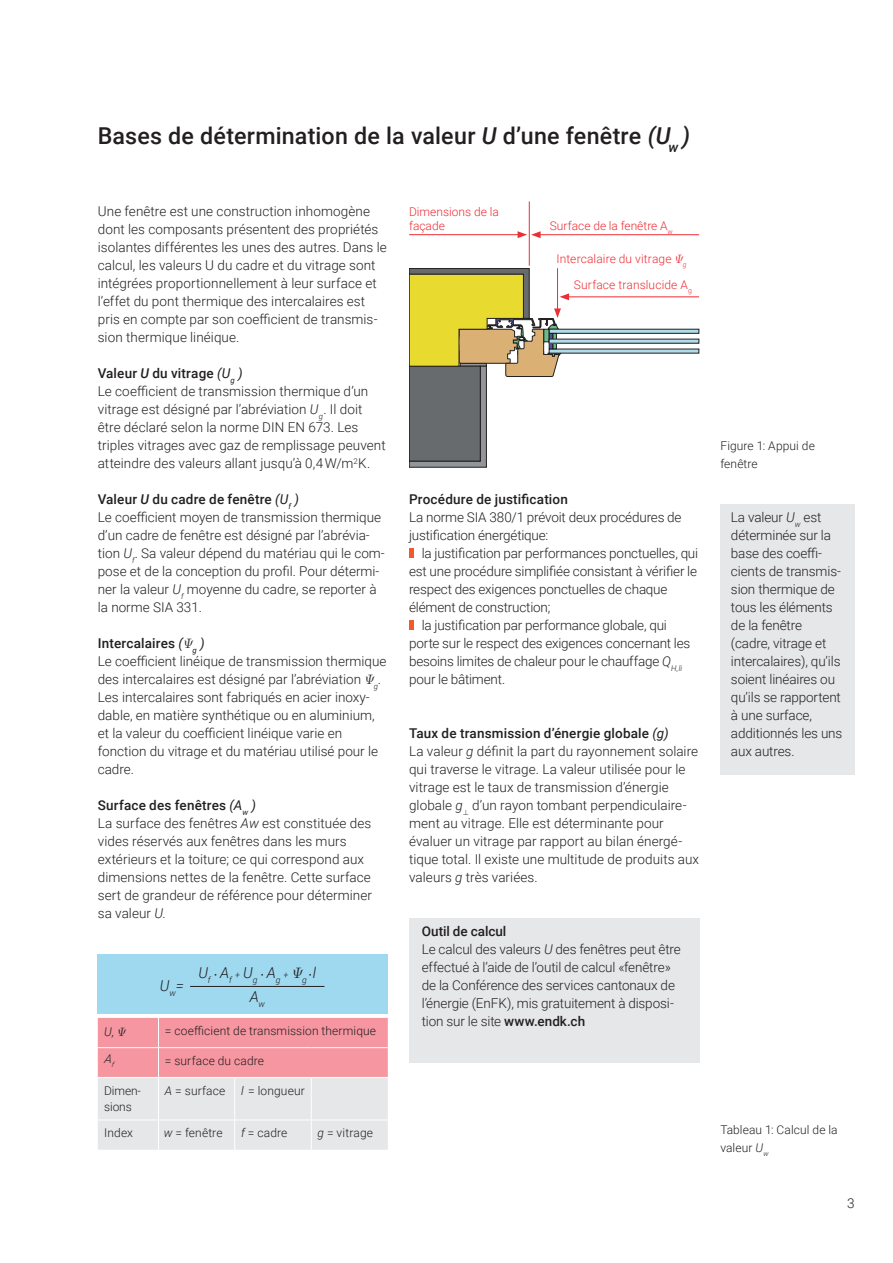
<style>
.page{position:relative;width:893px;height:1263px;background:#fff}
.page>*{position:absolute;margin:0;border:0;box-sizing:border-box;transform-origin:0 0}
.Headline{font:500 23.25px "Roboto";letter-spacing:.01em;color:#231f20}
.Grundtext{font:italic 300 15px "Roboto";color:#231f20}
.Grundtext-2{font:300 13.5px/18px "Roboto";color:#231f20}
.Grundtext_Spalte_sch{font:300 13.5px/18px "Roboto";letter-spacing:-.01em;color:#231f20}
.Grundtext_Titel{font:500 13.5px "Roboto";letter-spacing:.01em;color:#231f20}
.Tabelle_2{font:300 12px "Roboto";letter-spacing:.01em;color:#231f20}
.Legende{font:300 12px/14.4px "Roboto";letter-spacing:.005em;color:#ee2d34}
.Legende-2{font:300 12px/18px "Roboto";letter-spacing:.01em;color:#231f20}
.Tabelle_1{font:300 12px/16.5px "Roboto";letter-spacing:-.01em;color:#231f20}
.Tabelle_2-2{font:italic 300 12px "Roboto";color:#231f20}
.Grundtext-3{font:italic 300 9px "Roboto";color:#231f20}
.Grundtext-4{font:italic 300 8.7px "Roboto";color:#231f20}
.s1{font-style:italic}
.s2{font-weight:400;font-style:italic}
.s3{font-size:15px}
.s4{font-weight:500}
</style>
<div class="page">
<div style="left:409px;top:918px;width:290px;height:144px;background:#e6e7e9"></div>
<div style="left:720px;top:504px;width:135px;height:270px;background:#e6e7e9"></div>
<svg style="left:409px;top:549px;width:4px;height:9px"></svg>
<svg style="left:409px;top:621px;width:4px;height:9px"></svg>
<div style="left:98px;top:954px;width:290px;height:60px;background:#9ed9f0"></div>
<hr style="left:190px;top:986px;width:134px;height:1px;background:#231f20">
<svg style="left:569px;top:349px;width:130px;height:4px"></svg>
<div style="left:549px;top:329px;width:150px;height:4px;border:1px solid #231f20"></div>
<hr style="left:567px;top:296px;width:132px;height:1px;background:#ee2d34">
<hr style="left:409px;top:234px;width:111px;height:1px;background:#ee2d34">
<svg style="left:409px;top:268px;width:160px;height:199px"></svg>
<hr style="left:529px;top:201px;width:1px;height:65px;background:#ee2d34">
<hr style="left:538px;top:234px;width:161px;height:1px;background:#ee2d34">
<svg style="left:518px;top:231px;width:23px;height:7px"></svg>
<svg style="left:98px;top:1018px;width:290px;height:132px"></svg>
<p class="Headline" style="left:98px;top:119px;width:594px">Bases de détermination de la valeur <span class="s1">U</span> d’une fenêtre <span class="s1">(U</span><sub>w</sub> <span class="s1">)</span></p>
<p class="Grundtext-2" style="left:98px;top:202px;width:290px">Une fenêtre est une construction inhomogène dont les composants présentent des propriétés isolantes différentes les unes des autres. Dans le calcul, les valeurs U du cadre et du vitrage sont intégrées proportionnellement à leur surface et l’effet du pont thermique des intercalaires est pris en compte par son coefficient de transmis&shy;sion thermique linéique.</p>
<p class="Grundtext_Titel" style="left:98px;top:364px;width:147px">Valeur <span class="s1">U</span> du vitrage <span class="s2">(U</span><sub>g</sub> <span class="s2">)</span></p>
<p class="Grundtext-2" style="left:98px;top:382px;width:289px">Le coefficient de transmission thermique d’un vitrage est désigné par l’abréviation <span class="s1">U</span><sub>g</sub>. Il doit être déclaré selon la norme DIN EN 673. Les triples vitrages avec gaz de remplissage peuvent atteindre des valeurs allant jusqu’à 0,4 W/m<sup>2</sup>K.</p>
<p class="Grundtext_Titel" style="left:98px;top:490px;width:203px">Valeur <span class="s1">U</span> du cadre de fenêtre <span class="s2">(U</span><sub>f</sub> <span class="s2">)</span></p>
<p class="Grundtext-2" style="left:98px;top:508px;width:288px">Le coefficient moyen de transmission thermique d’un cadre de fenêtre est désigné par l’abrévia&shy;tion <span class="s1">U</span><sub>f</sub>. Sa valeur dépend du matériau qui le com&shy;pose et de la conception du profil. Pour détermi&shy;ner la valeur <span class="s1">U</span><sub>f</sub> moyenne du cadre, se reporter à la norme SIA 331.</p>
<p class="Grundtext_Titel" style="left:98px;top:634px;width:108px">Intercalaires <span class="s2">(</span> <sub>g</sub> <span class="s2">)</span></p>
<p class="Grundtext-2" style="left:98px;top:652px;width:290px">Le coefficient linéique de transmission thermique des intercalaires est désigné par l’abréviation <sub>g</sub>.<br>Les intercalaires sont fabriqués en acier inoxy&shy;dable, en matière synthétique ou en aluminium, et la valeur du coefficient linéique varie en fonction du vitrage et du matériau utilisé pour le cadre.</p>
<p class="Grundtext_Titel" style="left:98px;top:796px;width:160px">Surface des fenêtres <span class="s2">(A</span><sub>w</sub> <span class="s2">)</span></p>
<p class="Grundtext-2" style="left:98px;top:814px;width:276px">La surface des fenêtres <span class="s1">Aw</span> est constituée des vides réservés aux fenêtres dans les murs extérieurs et la toiture; ce qui correspond aux dimensions nettes de la fenêtre. Cette surface sert de grandeur de référence pour déterminer sa valeur <span class="s1">U</span>.</p>
<p class="Grundtext" style="left:160px;top:975px;width:26px">U<sub>w</sub>=</p>
<p class="Grundtext-3" style="left:309px;top:968px;width:9px">•<span class="s3">l</span></p>
<p class="Grundtext" style="left:198px;top:962px;width:14px">U<sub>f</sub></p>
<p class="Grundtext-3" style="left:214px;top:968px;width:76px">• <span class="s3">A</span><sub>f</sub> + <span class="s3">U</span><sub>g</sub> • <span class="s3">A</span><sub>g</sub> +</p>
<p class="Grundtext-4" style="left:302px;top:974px;width:6px">g</p>
<p class="Grundtext" style="left:250px;top:986px;width:17px">A<sub>w</sub></p>
<p class="Tabelle_2-2" style="left:104px;top:1023px;width:12px">U,</p>
<p class="Tabelle_2" style="left:165px;top:1023px;width:213px">= coefficient de transmission thermique</p>
<p class="Tabelle_2-2" style="left:104px;top:1050px;width:11px">A<sub>f</sub></p>
<p class="Tabelle_2" style="left:165px;top:1052px;width:101px">= surface du cadre</p>
<p class="Tabelle_1" style="left:104px;top:1082px;width:38px">Dimen&shy;sions</p>
<p class="Tabelle_2" style="left:165px;top:1082px;width:62px"><span class="s1">A</span> = surface</p>
<p class="Tabelle_2" style="left:241px;top:1082px;width:65px"><span class="s1">l</span> = longueur</p>
<p class="Tabelle_1" style="left:104px;top:1124px;width:30px">Index</p>
<p class="Tabelle_2" style="left:164px;top:1125px;width:60px"><span class="s1">w</span> = fenêtre</p>
<p class="Tabelle_2" style="left:241px;top:1125px;width:48px"><span class="s1">f</span> = cadre</p>
<p class="Tabelle_2" style="left:318px;top:1125px;width:57px"><span class="s1">g</span> = vitrage</p>
<p class="Legende" style="left:409px;top:204px;width:91px">Dimensions de la façade</p>
<p class="Legende" style="left:550px;top:218px;width:124px">Surface de la fenêtre A<sub>w</sub></p>
<p class="Legende" style="left:557px;top:251px;width:131px">Intercalaire du vitrage <sub>g</sub></p>
<p class="Legende" style="left:574px;top:277px;width:120px">Surface translucide A<sub>g</sub></p>
<p class="Grundtext_Titel" style="left:409px;top:490px;width:160px">Procédure de justification</p>
<p class="Grundtext-2" style="left:409px;top:508px;width:274px">La norme SIA 380/1 prévoit deux procédures de justification énergétique:</p>
<p class="Grundtext-2" style="left:409px;top:544px;width:291px;text-indent:13px">la justification par performances ponctuelles, qui est une procédure simplifiée consistant à vérifier le respect des exigences ponctuelles de chaque élément de construction;</p>
<p class="Grundtext-2" style="left:409px;top:616px;width:283px;text-indent:13px">la justification par performance globale, qui porte sur le respect des exigences concernant les besoins limites de chaleur pour le chauffage <span class="s1">Q</span><sub>H,li </sub>pour le bâtiment.</p>
<p class="Grundtext_Titel" style="left:409px;top:724px;width:261px">Taux de transmission d’énergie globale <span class="s2">(g)</span></p>
<p class="Grundtext-2" style="left:409px;top:742px;width:291px">La valeur <span class="s1">g</span> définit la part du rayonnement solaire qui traverse le vitrage. La valeur utilisée pour le vitrage est le taux de transmission d’énergie globale <span class="s1">g</span> d’un rayon tombant perpendiculaire&shy;ment au vitrage. Elle est déterminante pour évaluer un vitrage par rapport au bilan énergé&shy;tique total. Il existe une multitude de produits aux valeurs <span class="s1">g</span> très variées.</p>
<p class="Grundtext_Titel" style="left:422px;top:922px;width:86px">Outil de calcul</p>
<p class="Grundtext-2" style="left:422px;top:940px;width:261px">Le calcul des valeurs <span class="s1">U</span> des fenêtres peut être effectué à l’aide de l’outil de calcul «fenêtre» de la Conférence des services cantonaux de l’énergie (EnFK), mis gratuitement à disposi&shy;tion sur le site <span class="s4">www.endk.ch</span></p>
<p class="Legende-2" style="left:720px;top:436px;width:96px">Figure 1: Appui de fenêtre</p>
<p class="Grundtext_Spalte_sch" style="left:731px;top:508px;width:113px">La valeur <span class="s1">U</span><sub>w</sub> est déterminée sur la base des coeffi&shy;cients de transmis&shy;sion thermique de tous les éléments de la fenêtre (cadre, vitrage et intercalaires), qu’ils soient linéaires ou qu’ils se rapportent à une surface, additionnés les uns aux autres.</p>
<p class="Legende-2" style="left:720px;top:1120px;width:119px">Tableau 1: Calcul de la valeur <span class="s1">U</span><sub>w</sub></p>
<p class="Grundtext-2" style="left:847px;top:1193px;width:9px">3</p>
</div>
